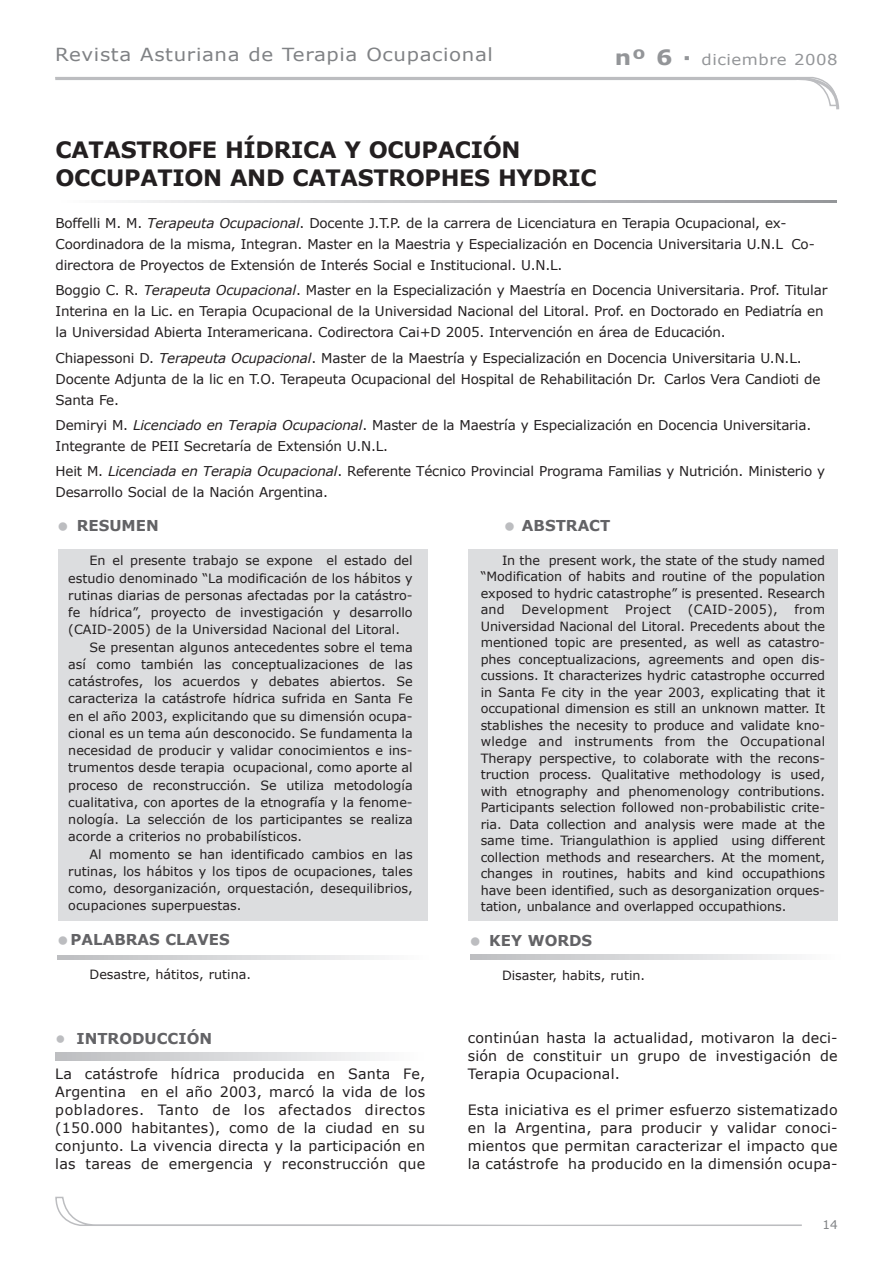
<style>
.page{position:relative;width:893px;height:1263px;background:#fff}
.page>*{position:absolute;margin:0;border:0;box-sizing:border-box;transform-origin:0 0}
.t1{font:700 22.5px/28.5px "Verdana";letter-spacing:-.015em;color:#231f20}
.t2{font:18px "Verdana";letter-spacing:.03em;color:#808285;scale:1.1 1}
.t3{font:700 15px "Verdana";color:#636366}
.t4{font:15px "Verdana";letter-spacing:.03em;color:#939598;scale:1.1 1}
.t5{font:14.25px/18px "Verdana";letter-spacing:.015em;color:#231f20;text-align:justify}
.t6{font:13.5px/21px "Verdana";letter-spacing:-.015em;color:#231f20}
.t7{font:12.75px/16.5px "Verdana";color:#231f20;text-align:justify}
.t8{font:12.75px "Verdana";letter-spacing:.02em;color:#231f20}
.t9{font:12px "Verdana";color:#808285}
.s1{font-weight:700;font-size:21px}
.s2{font-style:italic}
.s3{color:#bcbdc0}
</style>
<div class="page">
<svg style="left:55px;top:1197px;width:747px;height:29px"></svg>
<svg style="left:55px;top:77px;width:785px;height:33px"></svg>
<div style="left:58px;top:549px;width:370px;height:371px;background:#dcdddf"></div>
<div style="left:468px;top:549px;width:370px;height:371px;background:#dcdddf"></div>
<svg style="left:122px;top:200px;width:715px;height:2px"></svg>
<svg style="left:58px;top:955px;width:321px;height:4px"></svg>
<svg style="left:470px;top:955px;width:321px;height:4px"></svg>
<svg style="left:55px;top:1053px;width:320px;height:7px;background:#d7d8da"></svg>
<h2 class="t2" style="left:55px;top:43px;width:399px">Revista Asturiana de Terapia Ocupacional</h2>
<p class="t4" style="left:615px;top:50px;width:204px"><span class="s1">Nº 6 ·</span> diciembre 2008</p>
<h1 class="t1" style="left:56px;top:134px;width:543px">CATASTROFE HÍDRICA Y OCUPACIÓN<br>OCCUPATION AND CATASTROPHES HYDRIC</h1>
<p class="t6" style="left:56px;top:212px;width:761px">Boffelli M. M. <span class="s2">Terapeuta Ocupacional</span>. Docente J.T.P. de la carrera de Licenciatura en Terapia Ocupacional, ex-<br>Coordinadora de la misma, Integran. Master en la Maestria y Especialización en Docencia Universitaria U.N.L Co&shy;directora de Proyectos de Extensión de Interés Social e Institucional. U.N.L.</p>
<p class="t6" style="left:56px;top:279px;width:773px">Boggio C. R. <span class="s2">Terapeuta Ocupacional</span>. Master en la Especialización y Maestría en Docencia Universitaria. Prof. Titular<br>Interina en la Lic. en Terapia Ocupacional de la Universidad Nacional del Litoral. Prof. en Doctorado en Pediatría en la Universidad Abierta Interamericana. Codirectora Cai+D 2005. Intervención en área de Educación.</p>
<p class="t6" style="left:56px;top:347px;width:766px">Chiapessoni D. <span class="s2">Terapeuta Ocupacional</span>. Master de la Maestría y Especialización en Docencia Universitaria U.N.L.<br>Docente Adjunta de la lic en T.O. Terapeuta Ocupacional del Hospital de Rehabilitación Dr. Carlos Vera Candioti de<br>Santa Fe.</p>
<p class="t6" style="left:56px;top:414px;width:757px">Demiryi M. <span class="s2">Licenciado en Terapia Ocupacional</span>. Master de la Maestría y Especialización en Docencia Universitaria.<br>Integrante de PEII Secretaría de Extensión U.N.L.</p>
<p class="t6" style="left:56px;top:460px;width:771px">Heit M. <span class="s2">Licenciada en Terapia Ocupacional</span>. Referente Técnico Provincial Programa Familias y Nutrición. Ministerio y<br>Desarrollo Social de la Nación Argentina.</p>
<p class="t3" style="left:77px;top:516px;width:83px">RESUMEN</p>
<p class="t7" style="left:68px;top:552px;width:346px;line-height:17.2px;text-indent:21px">En el presente trabajo se expone el estado del estudio denominado “La modificación de los hábitos y rutinas diarias de personas afectadas por la catástro&shy;fe hídrica”, proyecto de investigación y desarrollo (CAID-2005) de la Universidad Nacional del Litoral.</p>
<p class="t7" style="left:68px;top:638px;width:346px;line-height:17.2px;text-indent:21px">Se presentan algunos antecedentes sobre el tema así como también las conceptualizaciones de las catástrofes, los acuerdos y debates abiertos. Se caracteriza la catástrofe hídrica sufrida en Santa Fe en el año 2003, explicitando que su dimensión ocupa&shy;cional es un tema aún desconocido. Se fundamenta la necesidad de producir y validar conocimientos e ins&shy;trumentos desde terapia ocupacional, como aporte al proceso de reconstrucción. Se utiliza metodología cualitativa, con aportes de la etnografía y la fenome&shy;nología. La selección de los participantes se realiza acorde a criterios no probabilísticos.</p>
<p class="t7" style="left:68px;top:845px;width:346px;line-height:17.2px;text-indent:21px">Al momento se han identificado cambios en las rutinas, los hábitos y los tipos de ocupaciones, tales como, desorganización, orquestación, desequilibrios, ocupaciones superpuestas.</p>
<p class="t3" style="left:71px;top:930px;width:161px">PALABRAS CLAVES</p>
<p class="t7" style="left:90px;top:966px;width:163px">Desastre, hátitos, rutina.</p>
<p class="t3" style="left:55px;top:1028px;width:158px"><span class="s3">•</span> INTRODUCCIÓN</p>
<p class="t5" style="left:55px;top:1064px;width:371px">La catástrofe hídrica producida en Santa Fe, Argentina en el año 2003, marcó la vida de los pobladores. Tanto de los afectados directos (150.000 habitantes), como de la ciudad en su conjunto. La vivencia directa y la participación en las tareas de emergencia y reconstrucción que</p>
<p class="t3" style="left:522px;top:516px;width:90px">ABSTRACT</p>
<p class="t7" style="left:481px;top:551px;width:346px;text-indent:21px">In the present work, the state of the study named “Modification of habits and routine of the population exposed to hydric catastrophe” is presented. Research and</p>
<p class="t7" style="left:481px;top:601px;width:346px;text-indent:314px">from Universidad Nacional del Litoral. Precedents about the mentioned topic are presented, as well as catastro&shy;phes conceptualizacions, agreements and open dis&shy;cussions. It characterizes hydric catastrophe occurred in Santa Fe city in the year 2003, explicating that it occupational dimension es still an unknown matter. It stablishes the necesity to produce and validate kno&shy;wledge and instruments from the Occupational Therapy perspective, to colaborate with the recons&shy;truction process. Qualitative methodology is used, with etnography and phenomenology contributions.<br>Participants selection followed non-probabilistic crite&shy;ria. Data collection and analysis were made at the same time. Triangulathion is applied using different collection methods and researchers. At the moment, changes in routines, habits and kind occupathions have been identified, such as desorganization orques&shy;tation, unbalance and overlapped occupathions.</p>
<p class="t3" style="left:489px;top:930px;width:105px">KEY WORDS</p>
<p class="t7" style="left:502px;top:967px;width:145px">Disaster, habits, rutin.</p>
<p class="t8" style="left:521px;top:601px;width:89px">Development</p>
<p class="t8" style="left:625px;top:601px;width:47px">Project</p>
<p class="t8" style="left:688px;top:601px;width:91px">(CAID-2005),</p>
<p class="t5" style="left:468px;top:1028px;width:371px">continúan hasta la actualidad, motivaron la deci&shy;sión de constituir un grupo de investigación de Terapia Ocupacional.</p>
<p class="t5" style="left:468px;top:1100px;width:371px">Esta iniciativa es el primer esfuerzo sistematizado en la Argentina, para producir y validar conoci&shy;mientos que permitan caracterizar el impacto que la catástrofe ha producido en la dimensión ocupa-</p>
<p class="t9" style="left:822px;top:1217px;width:17px">14</p>
</div>
